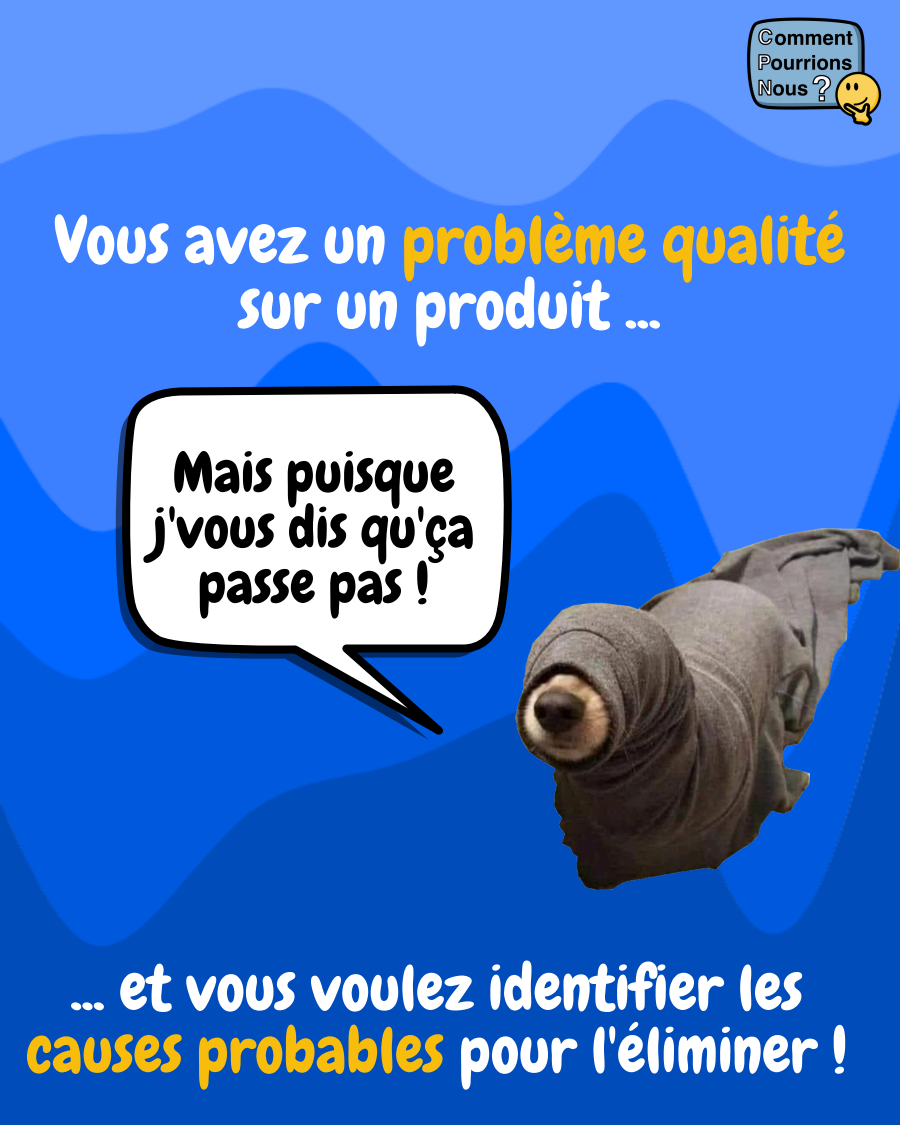
<style>
.page{position:relative;width:900px;height:1125px;background:#fff}
.page>*{position:absolute;margin:0;border:0;box-sizing:border-box;transform-origin:0 0}
.t1{font:66px/65.2px "Chewy";color:#fff;text-align:center}
.t2{font:63px/62.2px "Chewy";color:#fff;text-align:center}
.t3{font:56.4px/55.5px "Chewy";color:#000;text-align:center}
.s1{color:#f8bc0d}
</style>
<div class="page">
<img style="left:0;top:0;width:900px;height:1125px">
<img style="left:726px;top:11px;width:174px;height:123px">
<img style="left:515px;top:529px;width:385px;height:361px">
<svg style="left:112px;top:398px;width:11px;height:342px;background:#115bd1"></svg>
<svg style="left:123px;top:385px;width:388px;height:355px"></svg>
<p class="t1" style="left:54px;top:208px;width:793px">Vous avez un <span class="s1">problème qualité </span>sur un produit ...</p>
<p class="t3" style="left:153px;top:445px;width:323px">Mais puisque j'vous dis qu'ça passe pas !</p>
<p class="t2" style="left:26px;top:957px;width:822px">... et vous voulez identifier les <span class="s1">causes probables</span> pour l'éliminer !</p>
</div>
